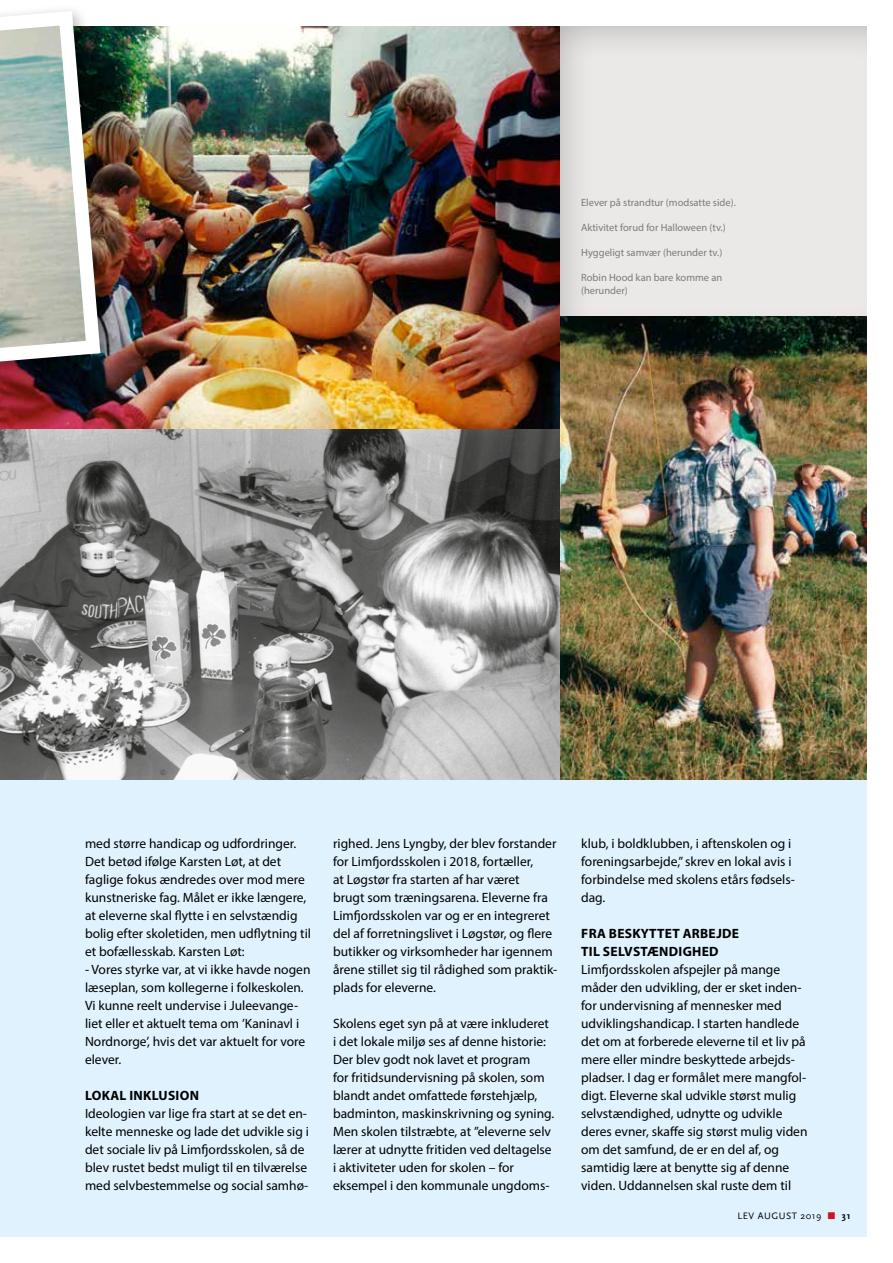
<style>
.page{position:relative;width:893px;height:1263px;background:#fff}
.page>*{position:absolute;margin:0;border:0;box-sizing:border-box;transform-origin:0 0}
.t1{font:13.5px/18px "Myriad Pro";color:#000}
.t2{font:700 13.5px/18px "Myriad Pro";letter-spacing:.02em;color:#000}
.t3{font:10.5px/12.6px "Myriad Pro";color:#7c7b7b}
.t4{font:9.75px "Scala Sans";letter-spacing:.05em;color:#000}
.s1{color:#cd171a}
.s2{font-weight:700}
</style>
<div class="page">
<div style="left:555px;top:22px;width:338px;height:324px;background:#000;opacity:.3"></div>
<img style="left:560px;top:317px;width:307px;height:464px">
<img style="left:0;top:26px;width:560px;height:755px">
<div style="left:0;top:0;width:893px;height:26px;background:#fff"></div>
<div style="left:0;top:3px;width:116px;height:407px;background:#000;opacity:.3"></div>
<img style="left:0;top:4px;width:108px;height:397px">
<div style="left:0;top:781px;width:893px;height:482px;background:#dff2fd"></div>
<div style="left:0;top:1237px;width:893px;height:26px;background:#fff"></div>
<div style="left:867px;top:0;width:26px;height:1263px;background:#fff"></div>
<p class="t3" style="left:581px;top:196px;width:156px">Elever på strandtur (modsatte side).</p>
<p class="t3" style="left:581px;top:221px;width:146px">Aktivitet forud for Halloween (tv.)</p>
<p class="t3" style="left:581px;top:246px;width:143px">Hyggeligt samvær (herunder tv.)</p>
<p class="t3" style="left:581px;top:271px;width:143px">Robin Hood kan bare komme an (herunder)</p>
<p class="t1" style="left:85px;top:834px;width:228px">med større handicap og udfordringer.<br>Det betød ifølge Karsten Løt, at det faglige fokus ændredes over mod mere kunstneriske fag. Målet er ikke længere, at eleverne skal flytte i en selvstændig bolig efter skoletiden, men udflytning til et bofællesskab. Karsten Løt:</p>
<p class="t1" style="left:85px;top:960px;width:227px">- Vores styrke var, at vi ikke havde nogen læseplan, som kollegerne i folkeskolen.<br>Vi kunne reelt undervise i Juleevange&shy;liet eller et aktuelt tema om ’Kaninavl i Nordnorge’, hvis det var aktuelt for vore elever.</p>
<p class="t2" style="left:85px;top:1086px;width:115px">LOKAL INKLUSION</p>
<p class="t1" style="left:85px;top:1104px;width:225px">Ideologien var lige fra start at se det en&shy;kelte menneske og lade det udvikle sig i det sociale liv på Limfjordsskolen, så de blev rustet bedst muligt til en tilværelse med selvbestemmelse og social samhø-</p>
<p class="t1" style="left:333px;top:834px;width:226px">righed. Jens Lyngby, der blev forstander for Limfjordsskolen i 2018, fortæller,<br>at Løgstør fra starten af har været<br>brugt som træningsarena. Eleverne fra Limfjordsskolen var og er en integreret del af forretningslivet i Løgstør, og flere butikker og virksomheder har igennem årene stillet sig til rådighed som praktik&shy;plads for eleverne.</p>
<p class="t1" style="left:333px;top:1014px;width:223px">Skolens eget syn på at være inkluderet i det lokale miljø ses af denne historie:<br>Der blev godt nok lavet et program<br>for fritidsundervisning på skolen, som blandt andet omfattede førstehjælp, badminton, maskinskrivning og syning.<br>Men skolen tilstræbte, at ”eleverne selv lærer at udnytte fritiden ved deltagelse i aktiviteter uden for skolen – for eksempel i den kommunale ungdoms-</p>
<p class="t1" style="left:581px;top:834px;width:215px">klub, i boldklubben, i aftenskolen og i foreningsarbejde,” skrev en lokal avis i forbindelse med skolens etårs fødsels&shy;dag.</p>
<p class="t2" style="left:581px;top:923px;width:159px">FRA BESKYTTET ARBEJDE<br>TIL SELVSTÆNDIGHED</p>
<p class="t1" style="left:581px;top:960px;width:228px">Limfjordsskolen afspejler på mange måder den udvikling, der er sket inden&shy;for undervisning af mennesker med udviklingshandicap. I starten handlede det om at forberede eleverne til et liv på mere eller mindre beskyttede arbejds&shy;pladser. I dag er formålet mere mangfol&shy;digt. Eleverne skal udvikle størst mulig selvstændighed, udnytte og udvikle deres evner, skaffe sig størst mulig viden om det samfund, de er en del af, og samtidig lære at benytte sig af denne viden. Uddannelsen skal ruste dem til</p>
<p class="t4" style="left:738px;top:1211px;width:114px">LEV AUGUST 2019 <span class="s1">■</span> <span class="s2">31</span></p>
</div>
